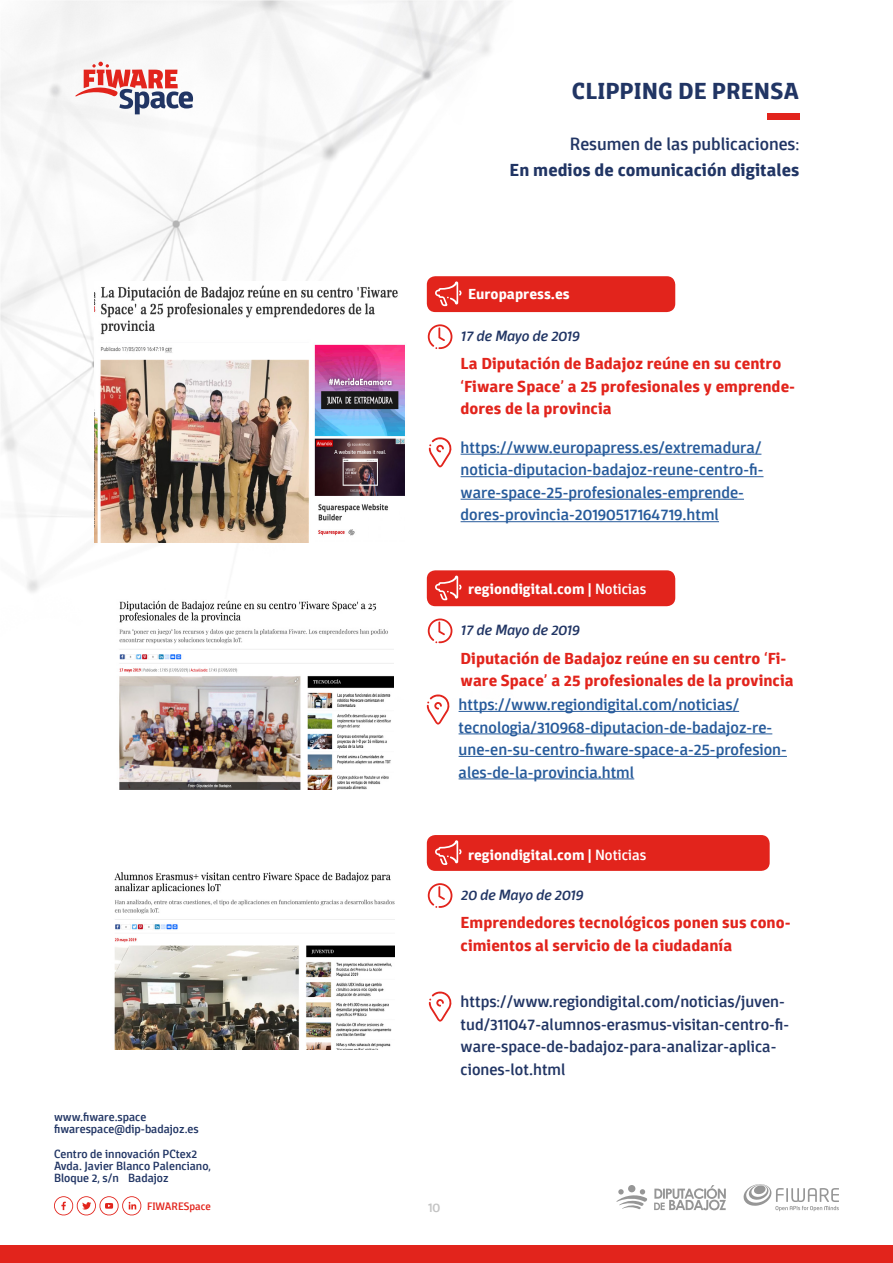
<style>
.page{position:relative;width:893px;height:1263px;background:#fff}
.page>*{position:absolute;margin:0;border:0;box-sizing:border-box;transform-origin:0 0}
.t1{font:700 24px "Domotika";color:#213564}
.t2{font:700 18px "Domotika";color:#213564}
.t3{font:500 18px "Domotika";color:#213564}
.t4{font:500 16.5px/22.5px "Domotika";color:#275b9b}
.t5{font:700 16.5px/22.5px "Domotika";color:#e2241c}
.t6{font:500 16.5px/22.5px "Domotika";color:#213564}
.t7{font:700 15px "Domotika";color:#fff}
.t8{font:italic 500 15px "Domotika";color:#213564}
.t9{font:500 13.5px "Domotika";color:#c4c4c4}
.t10{font:500 12px/12.3px "Domotika";color:#213564}
.t11{font:500 10.95px "Domotika";color:#e2241c}
.s1{font-weight:500}
</style>
<div class="page">
<img style="left:0;top:0;width:800px;height:1212px">
<div style="left:0;top:1245px;width:893px;height:18px;background:#e2241c"></div>
<svg style="left:53px;top:1196px;width:89px;height:20px"></svg>
<svg style="left:654px;top:1185px;width:72px;height:25px"></svg>
<div style="left:628px;top:1185px;width:7px;height:7px;background:#969696;border-radius:50%"></div>
<svg style="left:616px;top:1189px;width:32px;height:21px"></svg>
<svg style="left:743px;top:1184px;width:96px;height:27px"></svg>
<div style="left:767px;top:113px;width:32px;height:7px;background:#e2241c"></div>
<svg style="left:75px;top:62px;width:118px;height:52px"></svg>
<div style="left:427px;top:276px;width:248px;height:36px;background:#e2241c;border-radius:9px"></div>
<div style="left:427px;top:570px;width:248px;height:36px;background:#e2241c;border-radius:9px"></div>
<div style="left:427px;top:835px;width:343px;height:36px;background:#e2241c;border-radius:9px"></div>
<svg style="left:428px;top:324px;width:24px;height:25px"></svg>
<svg style="left:428px;top:618px;width:24px;height:25px"></svg>
<svg style="left:428px;top:883px;width:24px;height:25px"></svg>
<svg style="left:429px;top:436px;width:23px;height:32px"></svg>
<svg style="left:427px;top:693px;width:23px;height:32px"></svg>
<svg style="left:429px;top:990px;width:23px;height:32px"></svg>
<hr style="left:461px;top:454px;width:300px;height:1px;background:#275b9b">
<hr style="left:461px;top:476px;width:302px;height:1px;background:#275b9b">
<hr style="left:461px;top:499px;width:283px;height:1px;background:#275b9b">
<hr style="left:461px;top:521px;width:258px;height:1px;background:#275b9b">
<hr style="left:459px;top:711px;width:280px;height:1px;background:#275b9b">
<hr style="left:459px;top:733px;width:313px;height:1px;background:#275b9b">
<hr style="left:459px;top:756px;width:328px;height:1px;background:#275b9b">
<hr style="left:459px;top:778px;width:175px;height:1px;background:#275b9b">
<svg style="left:435px;top:281px;width:26px;height:25px"></svg>
<svg style="left:435px;top:576px;width:26px;height:24px"></svg>
<svg style="left:435px;top:840px;width:26px;height:25px"></svg>
<img style="left:94px;top:281px;width:316px;height:262px">
<img style="left:115px;top:599px;width:279px;height:190px">
<img style="left:109px;top:871px;width:285px;height:178px">
<h1 class="t1" style="left:572px;top:76px;width:229px">CLIPPING DE PRENSA</h1>
<p class="t3" style="left:570px;top:133px;width:231px">Resumen de las publicaciones:</p>
<p class="t2" style="left:510px;top:158px;width:291px">En medios de comunicación digitales</p>
<p class="t7" style="left:468px;top:285px;width:103px">Europapress.es</p>
<p class="t8" style="left:461px;top:327px;width:120px">17 de Mayo de 2019</p>
<p class="t5" style="left:461px;top:353px;width:336px">La Diputación de Badajoz reúne en su centro ‘Fiware Space’ a 25 profesionales y emprende&shy;dores de la provincia</p>
<p class="t4" style="left:461px;top:436px;width:304px">https://www.europapress.es/extremadura/ noticia-diputacion-badajoz-reune-centro-fi&shy;ware-space-25-profesionales-emprende&shy;dores-provincia-20190517164719.html</p>
<p class="t7" style="left:468px;top:579px;width:180px">regiondigital.com | <span class="s1">Noticias</span></p>
<p class="t8" style="left:461px;top:621px;width:120px">17 de Mayo de 2019</p>
<p class="t5" style="left:461px;top:647px;width:335px">Diputación de Badajoz reúne en su centro ‘Fi&shy;ware Space’ a 25 profesionales de la provincia</p>
<p class="t4" style="left:459px;top:694px;width:330px">https://www.regiondigital.com/noticias/ tecnologia/310968-diputacion-de-badajoz-re&shy;une-en-su-centro-fiware-space-a-25-profesion&shy;ales-de-la-provincia.html</p>
<p class="t10" style="left:54px;top:1111px;width:146px">www.fiware.space fiwarespace@dip-badajoz.es</p>
<p class="t10" style="left:54px;top:1148px;width:158px">Centro de innovación PCtex2<br>Avda. Javier Blanco Palenciano,<br>Bloque 2, s/n · Badajoz</p>
<p class="t11" style="left:147px;top:1199px;width:65px">FIWARESpace</p>
<p class="t9" style="left:428px;top:1199px;width:14px">10</p>
<p class="t7" style="left:468px;top:845px;width:180px">regiondigital.com | <span class="s1">Noticias</span></p>
<p class="t8" style="left:461px;top:886px;width:124px">20 de Mayo de 2019</p>
<p class="t5" style="left:461px;top:912px;width:331px">Emprendedores tecnológicos ponen sus cono&shy;cimientos al servicio de la ciudadanía</p>
<p class="t6" style="left:461px;top:991px;width:330px">https://www.regiondigital.com/noticias/juven&shy;tud/311047-alumnos-erasmus-visitan-centro-fi&shy;ware-space-de-badajoz-para-analizar-aplica&shy;ciones-lot.html</p>
</div>
